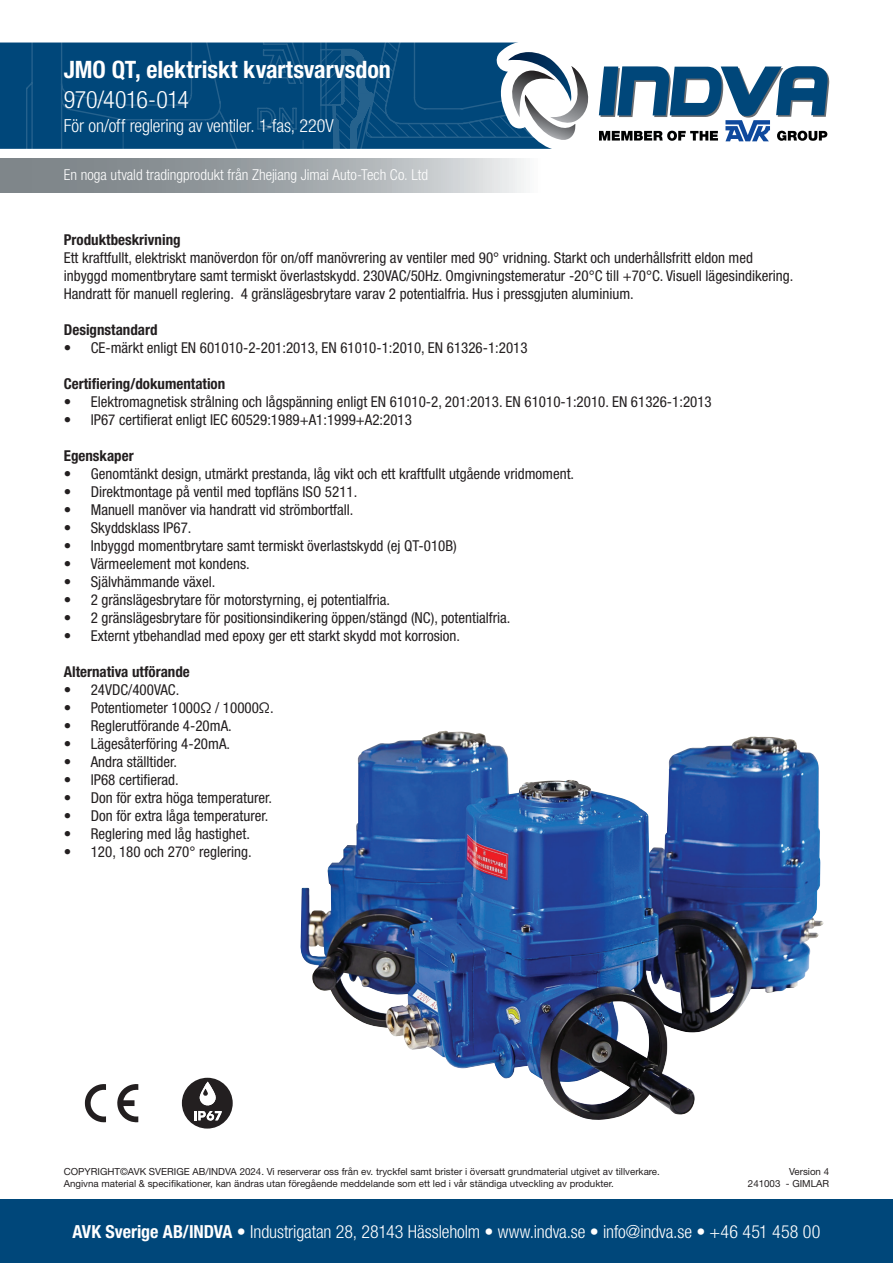
<style>
.page{position:relative;width:893px;height:1263px;background:#fff}
.page>*{position:absolute;margin:0;border:0;box-sizing:border-box;transform-origin:0 0}
.t1{font:700 condensed 24px "Helvetica Neue LT Pro";color:#fff}
.t2{font:300 condensed 24px "Helvetica Neue LT Pro";letter-spacing:-.015em;color:#fff}
.t3{font:300 condensed 18px "Helvetica Neue LT Pro";letter-spacing:-.005em;color:#fff}
.t4{font:condensed 15px/18px "Helvetica Neue LT Pro";color:#231f20}
.t5{font:700 condensed 15px "Helvetica Neue LT Pro";color:#231f20}
.t6{font:300 condensed 15px "Helvetica Neue LT Pro";color:#fff}
.t7{font:9.75px/12px "Helvetica Neue LT Pro";color:#231f20}
.s1{font-weight:700}
</style>
<div class="page">
<svg style="left:0;top:158px;width:526px;height:34px;background:#a3a8ac"></svg>
<div style="left:0;top:43px;width:17px;height:106px;background:#00477a"></div>
<svg style="left:25px;top:43px;width:472px;height:106px;background:#04497c"></svg>
<div style="left:0;top:1199px;width:893px;height:64px;background:#00477a"></div>
<svg style="left:497px;top:43px;width:332px;height:106px"></svg>
<svg style="left:85px;top:1084px;width:53px;height:38px"></svg>
<svg style="left:182px;top:1078px;width:51px;height:50px"></svg>
<img style="left:300px;top:731px;width:524px;height:389px">
<p class="t1" style="left:64px;top:55px;width:329px">JMO QT, elektriskt kvartsvarvsdon</p>
<p class="t2" style="left:64px;top:85px;width:127px">970/4016-014</p>
<p class="t3" style="left:64px;top:115px;width:272px">För on/off reglering av ventiler. 1-fas, 220V</p>
<p class="t6" style="left:64px;top:166px;width:366px">En noga utvald tradingprodukt från Zhejiang Jimai Auto-Tech Co. Ltd</p>
<p class="t5" style="left:64px;top:231px;width:118px">Produktbeskrivning</p>
<p class="t4" style="left:64px;top:249px;width:691px">Ett kraftfullt, elektriskt manöverdon för on/off manövrering av ventiler med 90° vridning. Starkt och underhållsfritt eldon med</p>
<p class="t4" style="left:64px;top:267px;width:731px">inbyggd momentbrytare samt termiskt överlastskydd. 230VAC/50Hz. Omgivningstemeratur -20°C till +70°C. Visuell lägesindikering.<br>Handratt för manuell reglering. 4 gränslägesbrytare varav 2 potentialfria. Hus i pressgjuten aluminium.</p>
<p class="t5" style="left:64px;top:321px;width:95px">Designstandard</p>
<p class="t4" style="left:64px;top:339px;width:465px">• CE-märkt enligt EN 601010-2-201:2013, EN 61010-1:2010, EN 61326-1:2013</p>
<p class="t5" style="left:64px;top:375px;width:163px">Certifiering/dokumentation</p>
<p class="t4" style="left:64px;top:393px;width:649px">• Elektromagnetisk strålning och lågspänning enligt EN 61010-2, 201:2013. EN 61010-1:2010. EN 61326-1:2013</p>
<p class="t4" style="left:64px;top:411px;width:350px">• IP67 certifierat enligt IEC 60529:1989+A1:1999+A2:2013</p>
<p class="t5" style="left:64px;top:447px;width:71px">Egenskaper</p>
<p class="t4" style="left:64px;top:465px;width:512px">• Genomtänkt design, utmärkt prestanda, låg vikt och ett kraftfullt utgående vridmoment.</p>
<p class="t4" style="left:64px;top:483px;width:295px">• Direktmontage på ventil med topfläns ISO 5211.</p>
<p class="t4" style="left:64px;top:501px;width:291px">• Manuell manöver via handratt vid strömbortfall.</p>
<p class="t4" style="left:64px;top:519px;width:129px">• Skyddsklass IP67.</p>
<p class="t4" style="left:64px;top:537px;width:395px">• Inbyggd momentbrytare samt termiskt överlastskydd (ej QT-010B)</p>
<p class="t4" style="left:64px;top:555px;width:188px">• Värmeelement mot kondens.</p>
<p class="t4" style="left:64px;top:573px;width:153px">• Självhämmande växel.</p>
<p class="t4" style="left:64px;top:591px;width:328px">• 2 gränslägesbrytare för motorstyrning, ej potentialfria.</p>
<p class="t4" style="left:64px;top:609px;width:448px">• 2 gränslägesbrytare för positionsindikering öppen/stängd (NC), potentialfria.</p>
<p class="t4" style="left:64px;top:627px;width:398px">• Externt ytbehandlad med epoxy ger ett starkt skydd mot korrosion.</p>
<p class="t5" style="left:64px;top:663px;width:128px">Alternativa utförande</p>
<p class="t4" style="left:64px;top:681px;width:117px">• 24VDC/400VAC.</p>
<p class="t4" style="left:64px;top:699px;width:211px">• Potentiometer 1000Ω / 10000Ω.</p>
<p class="t4" style="left:64px;top:717px;width:169px">• Reglerutförande 4-20mA.</p>
<p class="t4" style="left:64px;top:735px;width:168px">• Lägesåterföring 4-20mA.</p>
<p class="t4" style="left:64px;top:753px;width:115px">• Andra ställtider.</p>
<p class="t4" style="left:64px;top:771px;width:116px">• IP68 certifierad.</p>
<p class="t4" style="left:64px;top:789px;width:210px">• Don för extra höga temperaturer.</p>
<p class="t4" style="left:64px;top:807px;width:206px">• Don för extra låga temperaturer.</p>
<p class="t4" style="left:64px;top:825px;width:188px">• Reglering med låg hastighet.</p>
<p class="t4" style="left:64px;top:843px;width:189px">• 120, 180 och 270° reglering.</p>
<p class="t7" style="left:64px;top:1166px;width:598px">COPYRIGHT©AVK SVERIGE AB/INDVA 2024. Vi reserverar oss från ev. tryckfel samt brister i översatt grundmaterial utgivet av tillverkare.<br>Angivna material &amp; specifikationer, kan ändras utan föregående meddelande som ett led i vår ständiga utveckling av produkter.</p>
<p class="t7" style="left:789px;top:1166px;width:42px">Version 4</p>
<p class="t7" style="left:748px;top:1178px;width:83px">241003 - GIMLAR</p>
<p class="t3" style="left:73px;top:1221px;width:749px"><span class="s1">AVK Sverige AB/INDVA •</span> Industrigatan 28, 28143 Hässleholm • www.indva.se • info@indva.se • +46 451 458 00</p>
</div>
